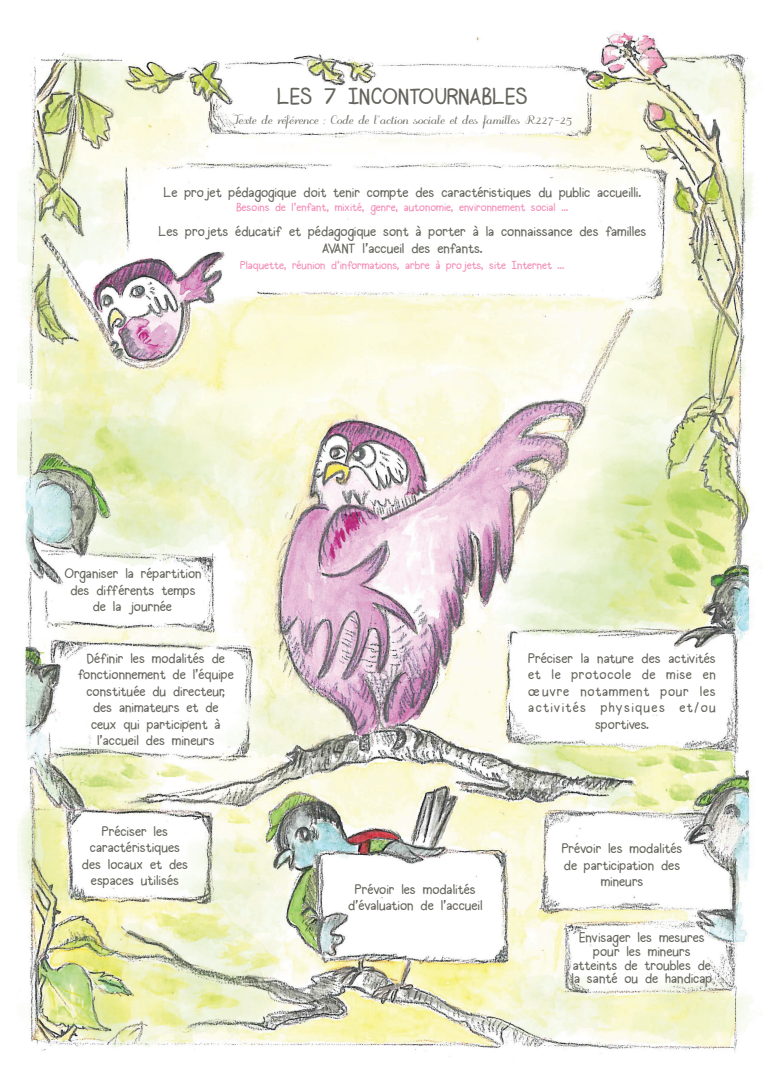
<style>
.page{position:relative;width:780px;height:1088px;background:#fff}
.page>*{position:absolute;margin:0;border:0;box-sizing:border-box;transform-origin:0 0}
.t1{font:22.5px "Halogen";color:#65645c}
.t2{font:15px "odstemplik";color:#65645c}
.t3{font:13.75px/16.5px "Halogen";color:#65645c;text-align:center}
.t4{font:13.75px/16.5px "Halogen";letter-spacing:.045em;color:#65645c;text-align:center}
.t5{font:11.25px "Halogen";color:#f38bb5}
</style>
<div class="page">
<img style="left:18px;top:31px;width:744px;height:1026px">
<h1 class="t1" style="left:277px;top:83px;width:253px">LES 7 INCONTOURNABLES</h1>
<p class="t2" style="left:232px;top:112px;width:341px">Texte de référence : Code de l’action sociale et des familles R227-25</p>
<p class="t3" style="left:163px;top:185px;width:479px">Le projet pédagogique doit tenir compte des caractéristiques du public accueilli.</p>
<p class="t5" style="left:236px;top:200px;width:333px">Besoins de l’enfant, mixité, genre, autonomie, environnement social ...</p>
<p class="t3" style="left:158px;top:224px;width:489px">Les projets éducatif et pédagogique sont à porter à la connaissance des familles<br>AVANT l'accueil des enfants.</p>
<p class="t5" style="left:240px;top:259px;width:326px">Plaquette, réunion d'informations, arbre à projets, site Internet ...</p>
<p class="t3" style="left:64px;top:566px;width:139px">Organiser la répartition des différents temps de la journée</p>
<p class="t3" style="left:78px;top:650px;width:157px">Définir les modalités de fonctionnement de l'équipe constituée du directeur, des animateurs et de<br>ceux qui participent à l'accueil des mineurs</p>
<p class="t3" style="left:82px;top:823px;width:108px">Préciser les caractéristiques des locaux et des espaces utilisés</p>
<p class="t3" style="left:348px;top:881px;width:136px">Prévoir les modalités d'évaluation de l'accueil</p>
<p class="t4" style="left:528px;top:650px;width:189px">Préciser la nature des activités et le protocole de mise en œuvre notamment pour les activités physiques et/ou sportives.</p>
<p class="t3" style="left:561px;top:841px;width:122px">Prévoir les modalités de participation des mineurs</p>
<p class="t3" style="left:571px;top:931px;width:142px;line-height:13.8px">Envisager les mesures pour les mineurs atteints de troubles de la santé ou de handicap</p>
</div>
